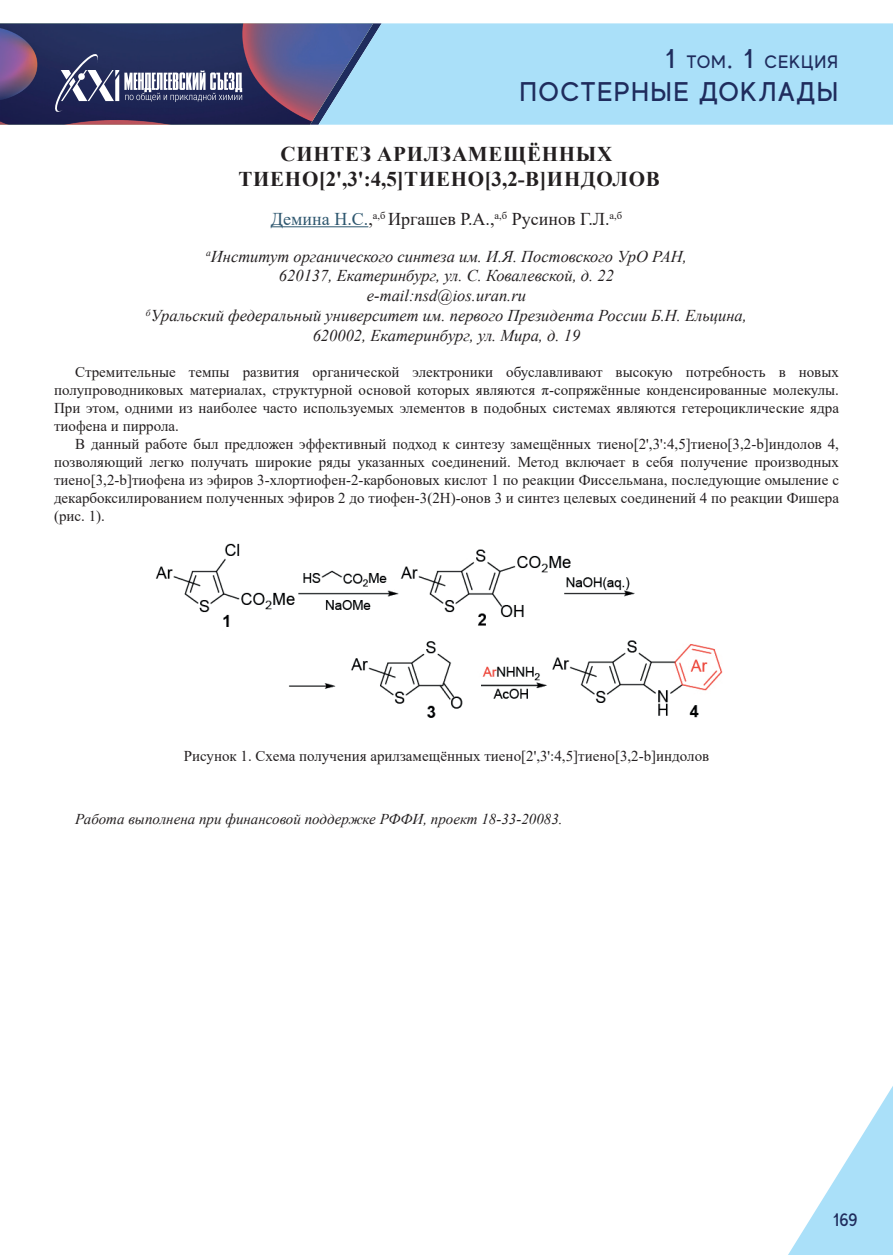
<style>
.page{position:relative;width:893px;height:1255px;background:#fff}
.page>*{position:absolute;margin:0;border:0;box-sizing:border-box;transform-origin:0 0}
.t1{font:500 27px "MADE Evolve Sans";letter-spacing:.05em;color:#1f2c5d}
.t2{font:700 21px/25.2px "Times New Roman";letter-spacing:.035em;color:#231f20;text-align:center}
.t3{font:18px "Times New Roman";color:#231f20}
.t4{font:500 18px "MADE Evolve Sans";letter-spacing:.05em;color:#1f2c5d}
.t5{font:italic 16.5px/19.8px "Times New Roman";color:#231f20;text-align:center}
.t6{font:15px/18px "Times New Roman";color:#231f20;text-align:justify}
.t7{font:italic 15px "Times New Roman";color:#231f20}
.s1{font-size:27px}
.s2{color:#2e576f}
</style>
<div class="page">
<div style="left:382px;top:23px;width:511px;height:102px;background:#aae0f9"></div>
<svg style="left:788px;top:1086px;width:105px;height:168px"></svg>
<svg style="left:0;top:23px;width:382px;height:102px;background:#51547e"></svg>
<hr style="left:271px;top:226px;width:97px;height:1px;background:#2e576f">
<img style="left:155px;top:543px;width:568px;height:175px">
<p class="t4" style="left:665px;top:51px;width:174px"><span class="s1">1</span> ТОМ<span class="s1">. 1</span> СЕКЦИЯ</p>
<h1 class="t1" style="left:520px;top:74px;width:320px">ПОСТЕРНЫЕ ДОКЛАДЫ</h1>
<h2 class="t2" style="left:238px;top:141px;width:423px">СИНТЕЗ АРИЛЗАМЕЩЁННЫХ<br>ТИЕНО[2',3':4,5]ТИЕНО[3,2-B]ИНДОЛОВ</h2>
<p class="t3" style="left:271px;top:206px;width:353px"><span class="s2">Демина Н.С.</span>,<sup>а,б</sup> Иргашев Р.А.,<sup>а,б</sup> Русинов Г.Л.<sup>а,б</sup></p>
<p class="t5" style="left:146px;top:246px;width:602px"><sup>а</sup>Институт органического синтеза им. И.Я. Постовского УрО РАН,<br>620137, Екатеринбург, ул. С. Ковалевской, д. 22<br>e-mail:nsd@ios.uran.ru<br><sup>б</sup>Уральский федеральный университет им. первого Президента России Б.Н. Ельцина, 620002, Екатеринбург, ул. Мира, д. 19</p>
<p class="t6" style="left:54px;top:362px;width:786px;text-indent:21px">Стремительные темпы развития органической электроники обуславливают высокую потребность в новых полупроводниковых материалах, структурной основой которых являются π-сопряжённые конденсированные молекулы.<br>При этом, одними из наиболее часто используемых элементов в подобных системах являются гетероциклические ядра тиофена и пиррола.</p>
<p class="t6" style="left:54px;top:434px;width:786px;text-indent:21px">В данный работе был предложен эффективный подход к синтезу замещённых тиено[2',3':4,5]тиено[3,2-b]индолов 4, позволяющий легко получать широкие ряды указанных соединений. Метод включает в себя получение производных тиено[3,2-b]тиофена из эфиров 3-хлортиофен-2-карбоновых кислот 1 по реакции Фиссельмана, последующие омыление с декарбоксилированием полученных эфиров 2 до тиофен-3(2Н)-онов 3 и синтез целевых соединений 4 по реакции Фишера (рис. 1).</p>
<p class="t6" style="left:184px;top:746px;width:527px">Рисунок 1. Схема получения арилзамещённых тиено[2',3':4,5]тиено[3,2-b]индолов</p>
<p class="t7" style="left:75px;top:808px;width:489px">Работа выполнена при финансовой поддержке РФФИ, проект 18-33-20083.</p>
<p class="t4" style="left:833px;top:1208px;width:26px">169</p>
</div>
